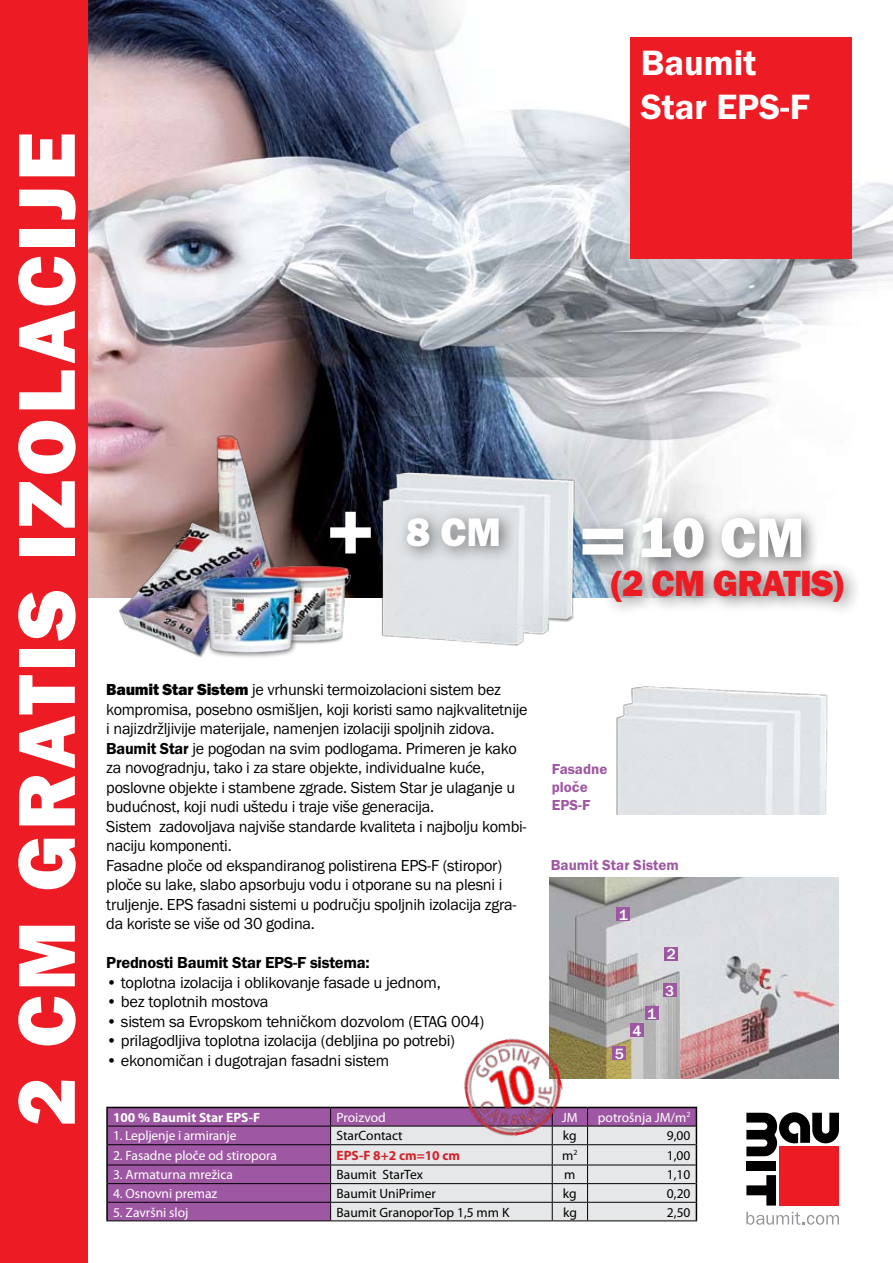
<style>
.page{position:relative;width:893px;height:1263px;background:#fff}
.page>*{position:absolute;margin:0;border:0;box-sizing:border-box;transform-origin:0 0}
.t1{font:83.55px "BM Franklin Gothic URW Hea";letter-spacing:.05em;color:#fff}
.t2{font:57.6px "BM Franklin Gothic URW Hea";color:#fff}
.t3{font:41.25px "BM Franklin Gothic URW Hea";color:#fff}
.t4{font:37.65px "BM Franklin Gothic URW Hea";letter-spacing:-.02em;color:#ed1c24}
.t5{font:36.45px/43.7px "BM Franklin Gothic URW Dem";color:#fff}
.t6{font:16.5px/19.5px "BM Franklin Gothic URW Boo";letter-spacing:-.015em;color:#000}
.t7{font:16.5px "BM Franklin Gothic URW Dem";letter-spacing:-.015em;color:#000}
.t8{font:500 15.45px "BM Franklin Gothic URW";color:#fff}
.t9{font:15px/18px "BM Franklin Gothic URW Dem";color:#9e57a2}
.t10{font:13.5px "Myriad Pro";color:#fff}
.t11{font:13.5px "Myriad Pro";color:#000}
.t12{font:700 13.5px "Myriad Pro";color:#fff}
.t13{font:700 13.5px "Myriad Pro";color:#d2232a}
.s1{font-family:"BM Franklin Gothic URW Hea"}
.s2{font-family:"BM Franklin Gothic URW Dem"}
</style>
<div class="page">
<img style="left:88px;top:0;width:805px;height:598px">
<div style="left:746px;top:1161px;width:30px;height:10px;background:#000"></div>
<svg style="left:746px;top:1175px;width:30px;height:30px"></svg>
<div style="left:779px;top:1146px;width:60px;height:59px;background:#ed1c24"></div>
<svg style="left:746px;top:1112px;width:93px;height:44px"></svg>
<svg style="left:746px;top:1212px;width:93px;height:13px"></svg>
<div style="left:630px;top:37px;width:221px;height:221px;background:#ed1c24"></div>
<div style="left:108px;top:1108px;width:222px;height:112px;background:#9e57a2"></div>
<hr style="left:106px;top:1107px;width:225px;height:1px;background:#000">
<hr style="left:331px;top:1107px;width:221px;height:1px;background:#000">
<hr style="left:552px;top:1107px;width:36px;height:1px;background:#000">
<hr style="left:588px;top:1107px;width:109px;height:1px;background:#000">
<svg style="left:106px;top:1108px;width:2px;height:37px"></svg>
<hr style="left:106px;top:1145px;width:2px;height:20px;background:#000">
<svg style="left:106px;top:1165px;width:2px;height:55px"></svg>
<hr style="left:108px;top:1126px;width:223px;height:1px;background:#000">
<hr style="left:108px;top:1144px;width:223px;height:1px;background:#000">
<hr style="left:108px;top:1164px;width:223px;height:1px;background:#000">
<hr style="left:108px;top:1183px;width:223px;height:1px;background:#000">
<hr style="left:108px;top:1202px;width:223px;height:1px;background:#000">
<svg style="left:330px;top:1108px;width:367px;height:112px;background:#d0c8d2"></svg>
<hr style="left:106px;top:1220px;width:225px;height:1px;background:#000">
<hr style="left:331px;top:1220px;width:221px;height:1px;background:#000">
<hr style="left:552px;top:1220px;width:36px;height:1px;background:#000">
<hr style="left:588px;top:1220px;width:109px;height:1px;background:#000">
<div style="left:0;top:0;width:88px;height:1263px;background:#ed1c24"></div>
<img style="left:550px;top:877px;width:289px;height:201px">
<div style="left:616px;top:908px;width:14px;height:13px;background:#9e57a2"></div>
<div style="left:645px;top:1007px;width:14px;height:13px;background:#9e57a2"></div>
<div style="left:664px;top:947px;width:14px;height:13px;background:#9e57a2"></div>
<div style="left:663px;top:983px;width:14px;height:13px;background:#9e57a2"></div>
<div style="left:630px;top:1024px;width:14px;height:13px;background:#9e57a2"></div>
<div style="left:612px;top:1046px;width:14px;height:13px;background:#9e57a2"></div>
<img style="left:455px;top:1029px;width:116px;height:116px">
<img style="left:373px;top:460px;width:211px;height:186px">
<div style="left:320px;top:501px;width:192px;height:145px;background:#000;opacity:.5"></div>
<div style="left:572px;top:519px;width:192px;height:144px;background:#000;opacity:.5"></div>
<div style="left:396px;top:506px;width:184px;height:89px;background:#000;opacity:.5"></div>
<img style="left:115px;top:418px;width:258px;height:240px">
<img style="left:616px;top:729px;width:212px;height:85px">
<div style="left:631px;top:507px;width:262px;height:110px;background:#000;opacity:.6"></div>
<div style="left:601px;top:559px;width:292px;height:170px;background:#000;opacity:.5"></div>
<p class="t1" style="left:-7px;top:1126px;width:995px;rotate:-90deg">2 cm GRATIS IZOLACIJE</p>
<p class="t5" style="left:641px;top:42px;width:171px">Baumit<br>Star EPS-F</p>
<p class="t1" style="left:326px;top:479px;width:51px">+</p>
<p class="t3" style="left:406px;top:505px;width:96px">8 cm</p>
<p class="t2" style="left:638px;top:500px;width:168px">10 cm</p>
<p class="t4" style="left:611px;top:558px;width:234px">(2 cm GRATIS)</p>
<p class="t1" style="left:578px;top:487px;width:51px">=</p>
<p class="t6" style="left:106px;top:680px;width:423px"><span class="s1">Baumit Star Sistem</span> je vrhunski termoizolacioni sistem bez kompromisa, posebno osmišljen, koji koristi samo najkvalitetnije i najizdržljivije materijale, namenjen izolaciji spoljnih zidova.<br><span class="s2">Baumit Star</span> je pogodan na svim podlogama. Primeren je kako za novogradnju, tako i za stare objekte, individualne kuće, poslovne objekte i stambene zgrade. Sistem Star je ulaganje u budućnost, koji nudi uštedu i traje više generacija.<br>Sistem zadovoljava najviše standarde kvaliteta i najbolju kombi&shy;naciju komponenti.<br>Fasadne ploče od ekspandiranog polistirena EPS-F (stiropor) ploče su lake, slabo apsorbuju vodu i otporane su na plesni i truljenje. EPS fasadni sistemi u području spoljnih izolacija zgra&shy;da koriste se više od 30 godina.</p>
<p class="t7" style="left:106px;top:952px;width:265px">Prednosti Baumit Star EPS-F sistema:</p>
<p class="t6" style="left:106px;top:972px;width:336px">• toplotna izolacija i oblikovanje fasade u jednom,</p>
<p class="t6" style="left:106px;top:992px;width:164px">• bez toplotnih mostova</p>
<p class="t6" style="left:106px;top:1011px;width:380px">• sistem sa Evropskom tehničkom dozvolom (ETAG 004)</p>
<p class="t6" style="left:106px;top:1031px;width:350px">• prilagodljiva toplotna izolacija (debljina po potrebi)</p>
<p class="t6" style="left:106px;top:1050px;width:285px">• ekonomičan i dugotrajan fasadni sistem</p>
<p class="t9" style="left:552px;top:760px;width:57px">Fasadne ploče<br>EPS-F</p>
<p class="t9" style="left:551px;top:856px;width:129px">Baumit Star Sistem</p>
<p class="t8" style="left:619px;top:905px;width:11px">1</p>
<p class="t8" style="left:615px;top:1044px;width:11px">5</p>
<p class="t8" style="left:647px;top:1004px;width:11px">1</p>
<p class="t8" style="left:632px;top:1021px;width:11px">4</p>
<p class="t8" style="left:667px;top:945px;width:11px">2</p>
<p class="t8" style="left:665px;top:981px;width:11px">3</p>
<p class="t12" style="left:113px;top:1108px;width:149px">100 % Baumit Star EPS-F</p>
<p class="t10" style="left:337px;top:1109px;width:51px">Proizvod</p>
<p class="t10" style="left:562px;top:1109px;width:17px">JM</p>
<p class="t10" style="left:598px;top:1109px;width:94px">potrošnja JM/m<sup>2</sup></p>
<p class="t10" style="left:113px;top:1127px;width:125px">1. Lepljenje i armiranje</p>
<p class="t11" style="left:337px;top:1127px;width:68px">StarContact</p>
<p class="t11" style="left:563px;top:1127px;width:15px">kg</p>
<p class="t11" style="left:667px;top:1127px;width:25px">9,00</p>
<p class="t10" style="left:113px;top:1147px;width:166px">2. Fasadne ploče od stiropora</p>
<p class="t13" style="left:337px;top:1146px;width:125px">EPS-F 8+2 cm=10 cm</p>
<p class="t11" style="left:562px;top:1147px;width:17px">m<sup>2</sup></p>
<p class="t11" style="left:667px;top:1147px;width:25px">1,00</p>
<p class="t10" style="left:113px;top:1166px;width:122px">3. Armaturna mrežica</p>
<p class="t11" style="left:337px;top:1166px;width:88px">Baumit StarTex</p>
<p class="t11" style="left:564px;top:1166px;width:13px">m</p>
<p class="t11" style="left:667px;top:1166px;width:25px">1,10</p>
<p class="t10" style="left:113px;top:1185px;width:106px">4. Osnovni premaz</p>
<p class="t11" style="left:337px;top:1185px;width:101px">Baumit UniPrimer</p>
<p class="t11" style="left:563px;top:1185px;width:15px">kg</p>
<p class="t11" style="left:667px;top:1185px;width:25px">0,20</p>
<p class="t10" style="left:113px;top:1204px;width:77px">5. Završni sloj</p>
<p class="t11" style="left:337px;top:1204px;width:174px">Baumit GranoporTop 1,5 mm K</p>
<p class="t11" style="left:563px;top:1204px;width:15px">kg</p>
<p class="t11" style="left:667px;top:1204px;width:25px">2,50</p>
</div>
